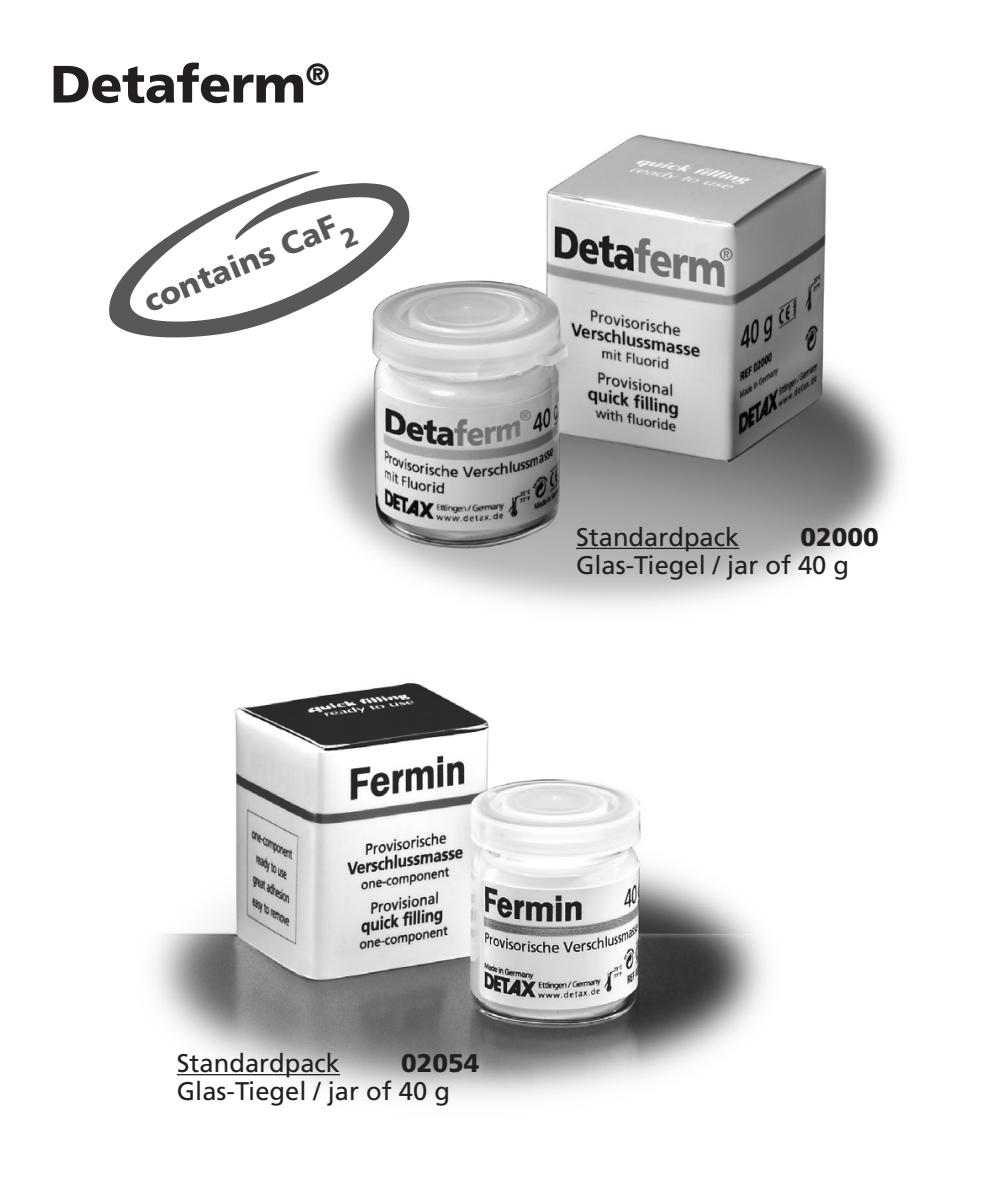
<style>
.page{position:relative;width:992px;height:1193px;background:#fff}
.page>*{position:absolute;margin:0;border:0;box-sizing:border-box;transform-origin:0 0}
.t1{font:900 52.5px "Frutiger";letter-spacing:-.01em;color:#231f20}
.t2{font:900 31.5px "Frutiger";color:#57585a}
.t3{font:25.55px "Frutiger";color:#231f20}
.t4{font:900 25.55px "Frutiger";color:#231f20}
</style>
<div class="page">
<img style="left:154px;top:682px;width:613px;height:415px">
<img style="left:320px;top:134px;width:579px;height:473px">
<hr style="left:576px;top:548px;width:163px;height:1px;background:#231f20">
<hr style="left:177px;top:1074px;width:163px;height:1px;background:#231f20">
<img style="left:109px;top:169px;width:302px;height:171px">
<svg style="left:339px;top:226px;width:20px;height:22px"></svg>
<h1 class="t1" style="left:50px;top:52px;width:281px">Detaferm<sup>®</sup></h1>
<p class="t2" style="left:138px;top:286px;width:207px;rotate:-23deg">contains CaF</p>
<p class="t3" style="left:576px;top:522px;width:165px">Standardpack</p>
<p class="t4" style="left:800px;top:521px;width:80px">02000</p>
<p class="t3" style="left:576px;top:550px;width:275px">Glas-Tiegel / jar of 40 g</p>
<p class="t3" style="left:177px;top:1048px;width:165px">Standardpack</p>
<p class="t4" style="left:401px;top:1047px;width:80px">02054</p>
<p class="t3" style="left:177px;top:1076px;width:275px">Glas-Tiegel / jar of 40 g</p>
</div>
